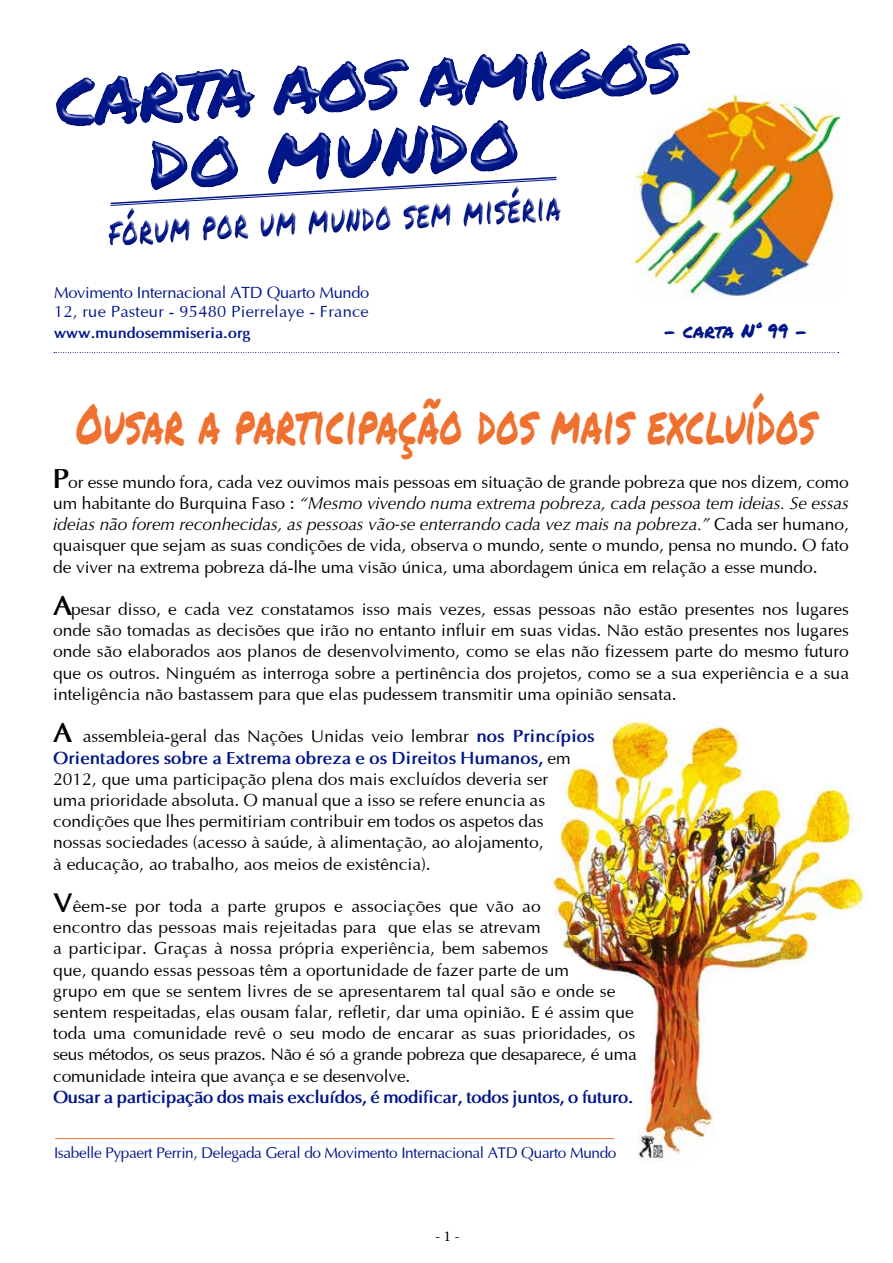
<style>
.page{position:relative;width:893px;height:1263px;background:#fff}
.page>*{position:absolute;margin:0;border:0;box-sizing:border-box;transform-origin:0 0}
.t1{font:81px/67.5px "Permanent Marker";color:#001689}
.t2{font:54px "Permanent Marker";letter-spacing:.025em;color:#ee7130;scale:.67 1}
.t3{font:39px "Permanent Marker";color:#001689;scale:.65 1}
.t4{font:19.5px "Permanent Marker";color:#001689}
.t5{font:17.4px/21.1px "Optima";color:#000;text-align:justify}
.t6{font:700 17.4px "Optima";letter-spacing:-.025em;color:#001689}
.t7{font:16.5px/19.8px "Optima";letter-spacing:-.02em;color:#001689}
.t8{font:15.75px "Optima";letter-spacing:-.025em;color:#001689}
.t9{font:700 15px "Optima";color:#001689}
.t10{font:15px "Minion Pro";color:#000}
.s1{font-weight:700;font-size:27.3px}
.s2{font-style:italic}
.s3{font-weight:700;color:#001689}
</style>
<div class="page">
<img style="left:634px;top:94px;width:207px;height:205px">
<svg style="left:56px;top:43px;width:643px;height:157px"></svg>
<svg style="left:54px;top:352px;width:785px;height:1px"></svg>
<svg style="left:105px;top:176px;width:459px;height:70px"></svg>
<hr style="left:55px;top:1138px;width:559px;height:1px;background:#ee7130">
<img style="left:545px;top:719px;width:319px;height:443px">
<h1 class="t1" style="left:143px;top:56px;width:539px;text-indent:-89px;rotate:-3deg">carta aos amigos do mundo</h1>
<h3 class="t3" style="left:108px;top:201px;width:697px;rotate:-3deg">fórum por um mundo sem miséria</h3>
<p class="t7" style="left:54px;top:281px;width:317px">Movimento Internacional ATD Quarto Mundo<br>12, rue Pasteur - 95480 Pierrelaye - France</p>
<p class="t9" style="left:54px;top:324px;width:198px">www.mundosemmiseria.org</p>
<p class="t4" style="left:664px;top:316px;width:145px">- carta N° 99 -</p>
<h2 class="t2" style="left:76px;top:384px;width:1105px">Ousar a participação dos mais excluídos</h2>
<p class="t5" style="left:53px;top:470px;width:797px"><span class="s1">P</span>or esse mundo fora, cada vez ouvimos mais pessoas em situação de grande pobreza que nos dizem, como um habitante do Burquina Faso : <span class="s2">“Mesmo vivendo numa extrema pobreza, cada pessoa tem ideias. Se essas ideias não forem reconhecidas, as pessoas vão-se enterrando cada vez mais na pobreza.”</span> Cada ser humano, quaisquer que sejam as suas condições de vida, observa o mundo, sente o mundo, pensa no mundo. O fato de viver na extrema pobreza dá-lhe uma visão única, uma abordagem única em relação a esse mundo.</p>
<p class="t5" style="left:53px;top:597px;width:797px"><span class="s1">A</span>pesar disso, e cada vez constatamos isso mais vezes, essas pessoas não estão presentes nos lugares onde são tomadas as decisões que irão no entanto influir em suas vidas. Não estão presentes nos lugares onde são elaborados aos planos de desenvolvimento, como se elas não fizessem parte do mesmo futuro que os outros. Ninguém as interroga sobre a pertinência dos projetos, como se a sua experiência e a sua inteligência não bastassem para que elas pudessem transmitir uma opinião sensata.</p>
<p class="t5" style="left:53px;top:724px;width:543px;text-align:left"><span class="s1">A</span> assembleia-geral das Nações Unidas veio lembrar <span class="s3">nos Princípios Orientadores sobre a Extrema obreza e os Direitos Humanos,</span> em 2012, que uma participação plena dos mais excluídos deveria ser<br>uma prioridade absoluta. O manual que a isso se refere enuncia as condições que lhes permitiriam contribuir em todos os aspetos das nossas sociedades (acesso à saúde, à alimentação, ao alojamento,<br>à educação, ao trabalho, aos meios de existência).</p>
<p class="t5" style="left:53px;top:894px;width:585px;text-align:left"><span class="s1">V</span>êem-se por toda a parte grupos e associações que vão ao<br>encontro das pessoas mais rejeitadas para que elas se atrevam<br>a participar. Graças à nossa própria experiência, bem sabemos<br>que, quando essas pessoas têm a oportunidade de fazer parte de um<br>grupo em que se sentem livres de se apresentarem tal qual são e onde se sentem respeitadas, elas ousam falar, refletir, dar uma opinião. E é assim que toda uma comunidade revê o seu modo de encarar as suas prioridades, os seus métodos, os seus prazos. Não é só a grande pobreza que desaparece, é uma comunidade inteira que avança e se desenvolve.</p>
<p class="t6" style="left:53px;top:1086px;width:582px">Ousar a participação dos mais excluídos, é modificar, todos juntos, o futuro.</p>
<p class="t8" style="left:54px;top:1140px;width:564px">Isabelle Pypaert Perrin, Delegada Geral do Movimento Internacional ATD Quarto Mundo</p>
<p class="t10" style="left:435px;top:1226px;width:26px">- 1 -</p>
</div>
